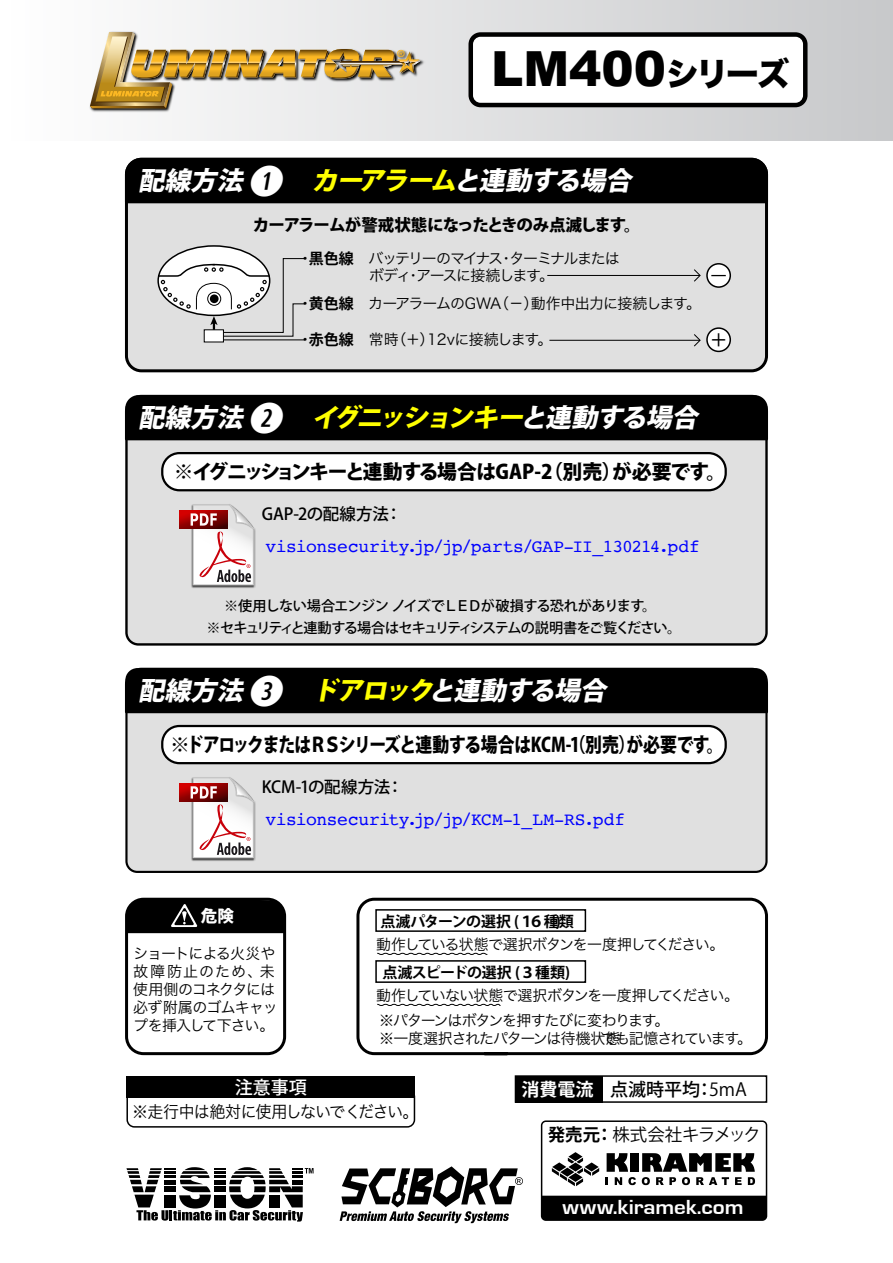
<style>
.page{position:relative;width:893px;height:1263px;background:#fff}
.page>*{position:absolute;margin:0;border:0;box-sizing:border-box;transform-origin:0 0}
.t1{font:900 48.45px "Arial";color:#000}
.t2{font:italic 800 25.65px "Koz Go Pro";color:#fff}
.t3{font:italic 800 25.65px "Koz Go Pro";color:#ff0}
.t4{font:700 21px "Eurostile";color:#fff;scale:1.1 1}
.t5{font:800 19.8px "Koz Go Pro";letter-spacing:-.045em;color:#000}
.t6{font:800 19.8px "Koz Go Pro";letter-spacing:-.045em;color:#000;scale:.85 1}
.t7{font:19.8px "Koz Go Pro";color:#000}
.t8{font:19.8px "DFHS Gothic W5 MP RKSJ H";color:#000}
.t9{font:18px "Courier";letter-spacing:-.03em;color:#00f}
.t10{font:500 18px "Koz Go Pro";color:#000}
.t11{font:500 18px "Koz Go Pro";color:#fff}
.t12{font:17.4px "Koz Go Pro";letter-spacing:-.04em;color:#000}
.t13{font:16.8px "Hira Kaku Pro W3";letter-spacing:-.055em;color:#000;scale:.95 1}
.t14{font:800 16.5px "Koz Go Pro";letter-spacing:-.05em;color:#000}
.t15{font:500 16.5px "Koz Go Pro";letter-spacing:-.015em;color:#000}
.t16{font:800 16.5px "Koz Go Pro";color:#fff}
.t17{font:15px/25px "Hira Kaku Pro W3";letter-spacing:-.075em;color:#000}
.t18{font:15px/18px "Hira Kaku Pro W3";letter-spacing:-.05em;color:#000}
.t19{font:700 15px "Koz Go Pro";letter-spacing:-.01em;color:#000}
.t20{font:15px "Hira Kaku Pro W3";letter-spacing:-.03em;color:#000}
.t21{font:500 14.1px "Koz Go Pr 6 N";letter-spacing:-.095em;color:#000}
.t22{font:500 14.1px "Koz Go Pr 6 N";letter-spacing:-.06em;color:#000}
.t23{font:700 9.75px "Helvetica Neue";color:#fcb823}
.s1{font-family:"Hira Kaku Std W8";font-weight:400;font-size:32.55px}
.s2{color:#ff0}
.s3{font-family:"Koz Go Pro";font-weight:700}
.s4{color:#fff}
.s5{font-weight:700;color:#fff}
.s6{font-weight:400}
.s7{font-weight:700}
</style>
<div class="page">
<div style="left:126px;top:396px;width:640px;height:248px;background:#e0e0e0;border-radius:12px"></div>
<svg style="left:161px;top:452px;width:566px;height:39px;background:#e2e2e2"></svg>
<div style="left:126px;top:159px;width:640px;height:212px;background:#e0e0e0;border-radius:15px"></div>
<div style="left:125px;top:158px;width:643px;height:214px;border:3px solid #000;border-radius:15px"></div>
<div style="left:375px;top:909px;width:211px;height:23px;border:2px solid #000"></div>
<div style="left:356px;top:898px;width:412px;height:157px;border:3px solid #000;border-radius:17px"></div>
<div style="left:375px;top:960px;width:211px;height:23px;border:2px solid #000"></div>
<svg style="left:377px;top:1003px;width:124px;height:3px"></svg>
<svg style="left:377px;top:952px;width:111px;height:3px"></svg>
<div style="left:125px;top:898px;width:161px;height:157px;border:3px solid #000;border-radius:17px"></div>
<div style="left:126px;top:899px;width:158px;height:34px;background:#000"></div>
<div style="left:0;top:0;width:893px;height:140px;background:linear-gradient(to right,#fff,#c7c8ca)"></div>
<svg style="left:468px;top:32px;width:339px;height:75px"></svg>
<img style="left:88px;top:30px;width:338px;height:83px">
<svg style="left:90px;top:32px;width:331px;height:76px"></svg>
<div style="left:541px;top:1120px;width:226px;height:101px;border:2px solid #000;border-radius:4px"></div>
<div style="left:542px;top:1196px;width:224px;height:24px;background:#000"></div>
<div style="left:630px;top:1153px;width:8px;height:19px;background:#000"></div>
<svg style="left:606px;top:1153px;width:30px;height:32px"></svg>
<svg style="left:642px;top:1153px;width:113px;height:32px"></svg>
<svg style="left:552px;top:1152px;width:47px;height:34px"></svg>
<svg style="left:126px;top:1098px;width:289px;height:29px"></svg>
<div style="left:126px;top:1076px;width:289px;height:22px;background:#000"></div>
<div style="left:515px;top:1076px;width:87px;height:26px;background:#000"></div>
<div style="left:515px;top:1075px;width:252px;height:28px;border:2px solid #000"></div>
<svg style="left:340px;top:1166px;width:183px;height:57px"></svg>
<svg style="left:126px;top:1167px;width:188px;height:54px"></svg>
<img style="left:191px;top:504px;width:65px;height:84px">
<img style="left:228px;top:504px;width:27px;height:1px">
<svg style="left:179px;top:511px;width:12px;height:18px"></svg>
<svg style="left:191px;top:505px;width:64px;height:80px"></svg>
<div style="left:126px;top:669px;width:640px;height:203px;background:#e0e0e0;border-radius:11px"></div>
<div style="left:125px;top:668px;width:643px;height:205px;border:2px solid #000;border-radius:11px"></div>
<svg style="left:161px;top:725px;width:566px;height:39px;background:#e2e2e2"></svg>
<img style="left:191px;top:777px;width:65px;height:84px">
<img style="left:228px;top:777px;width:27px;height:1px">
<svg style="left:179px;top:784px;width:12px;height:18px"></svg>
<svg style="left:191px;top:778px;width:64px;height:80px"></svg>
<hr style="left:549px;top:340px;width:151px;height:1px;background:#000">
<hr style="left:547px;top:275px;width:153px;height:1px;background:#000">
<svg style="left:694px;top:269px;width:7px;height:13px"></svg>
<svg style="left:693px;top:334px;width:8px;height:13px"></svg>
<hr style="left:223px;top:339px;width:82px;height:1px;background:#000">
<div style="left:204px;top:329px;width:20px;height:13px;background:#fff"></div>
<div style="left:158px;top:246px;width:112px;height:69px;background:#fff;border-radius:50%"></div>
<svg style="left:157px;top:258px;width:148px;height:79px"></svg>
<div style="left:707px;top:264px;width:23px;height:23px;background:#fff;border-radius:50%"></div>
<div style="left:706px;top:263px;width:25px;height:25px;border:2px solid #000;border-radius:50%"></div>
<div style="left:707px;top:328px;width:23px;height:23px;background:#fff;border-radius:50%"></div>
<div style="left:706px;top:327px;width:25px;height:25px;border:2px solid #000;border-radius:50%"></div>
<div style="left:124px;top:157px;width:645px;height:48px;background:#000"></div>
<div style="left:125px;top:394px;width:643px;height:48px;background:#000"></div>
<div style="left:125px;top:667px;width:643px;height:48px;background:#000"></div>
<p class="t23" style="left:397px;top:46px;width:9px">®</p>
<h1 class="t1" style="left:491px;top:42px;width:300px">LM400 <span class="s1">シリーズ</span></h1>
<h2 class="t2" style="left:139px;top:164px;width:112px">配線方法</h2>
<h2 class="t2" style="left:312px;top:164px;width:328px"><span class="s2">カーアラーム</span>と連動する場合</h2>
<p class="t14" style="left:253px;top:214px;width:389px">カーアラームが警戒状態になったときのみ点滅します。</p>
<p class="t17" style="left:301px;top:249px;width:320px;line-height:16.5px;text-align:center"><span class="s3">･黒色線　</span>バッテリーのマイナス・ターミナルまたはボディ・アースに接続します。</p>
<p class="t17" style="left:301px;top:290px;width:401px"><span class="s3">･黄色線　</span>カーアラームのGWA（－）動作中出力に接続します。</p>
<p class="t20" style="left:301px;top:326px;width:252px"><span class="s3">･赤色線　</span>常時（＋）12vに接続します。</p>
<h3 class="t7" style="left:709px;top:263px;width:21px">－</h3>
<h3 class="t8" style="left:709px;top:330px;width:21px">＋</h3>
<h2 class="t2" style="left:139px;top:401px;width:112px">配線方法</h2>
<h2 class="t3" style="left:312px;top:401px;width:394px">イグニッションキー<span class="s4">と連動する場合</span></h2>
<h3 class="t5" style="left:174px;top:459px;width:554px">※イグニッションキーと連動する場合はGAP-2（別売）が必要です。</h3>
<p class="t15" style="left:262px;top:504px;width:142px">GAP-2の配線方法：</p>
<p class="t9" style="left:266px;top:532px;width:436px">visionsecurity.jp/jp/parts/GAP-II_130214.pdf</p>
<p class="t22" style="left:224px;top:598px;width:434px">※使用しない場合エンジン ノイズでＬＥＤが破損する恐れがあります。</p>
<p class="t21" style="left:206px;top:620px;width:476px">※セキュリティと連動する場合はセキュリティシステムの説明書をご覧ください。</p>
<h2 class="t2" style="left:139px;top:674px;width:112px">配線方法</h2>
<h2 class="t2" style="left:312px;top:674px;width:302px"><span class="s2">ドアロック</span>と連動する場合</h2>
<h3 class="t5" style="left:170px;top:732px;width:555px">※ドアロックまたはＲＳシリーズと連動する場合はKCM-（別売）が必要です。</h3>
<h3 class="t6" style="left:570px;top:732px;width:13px">1</h3>
<p class="t15" style="left:262px;top:776px;width:143px">KCM-1の配線方法：</p>
<p class="t9" style="left:266px;top:805px;width:361px">visionsecurity.jp/jp/KCM-1_LM-RS.pdf</p>
<p class="t16" style="left:201px;top:905px;width:34px">危険</p>
<p class="t18" style="left:133px;top:943px;width:146px">ショートによる火災や故障防止のため、未使用側のコネクタには必ず附属のゴムキャップを挿入して下さい。</p>
<p class="t19" style="left:380px;top:911px;width:195px">点滅パターンの選択 (１６種類)</p>
<p class="t17" style="left:376px;top:930px;width:350px">動作している状態で選択ボタンを一度押してください。</p>
<p class="t19" style="left:383px;top:962px;width:189px">点滅スピードの選択 (３種類)</p>
<p class="t17" style="left:376px;top:982px;width:365px">動作していない状態で選択ボタンを一度押してください。※パターンはボタンを押すたびに変わります。</p>
<p class="t17" style="left:379px;top:1025px;width:374px">※一度選択されたパターンは待機状で態も記憶されています。</p>
<p class="t11" style="left:235px;top:1076px;width:73px">注意事項</p>
<p class="t10" style="left:521px;top:1077px;width:227px"><span class="s5">消費電流</span> 点滅時平均：<span class="s6">5mA</span></p>
<p class="t13" style="left:132px;top:1097px;width:303px">※走行中は絶対に使用しないでください。</p>
<p class="t12" style="left:548px;top:1124px;width:214px"><span class="s7">発売元：</span>株式会社キラメック</p>
<h3 class="t4" style="left:563px;top:1195px;width:166px">www.kiramek.com</h3>
</div>
